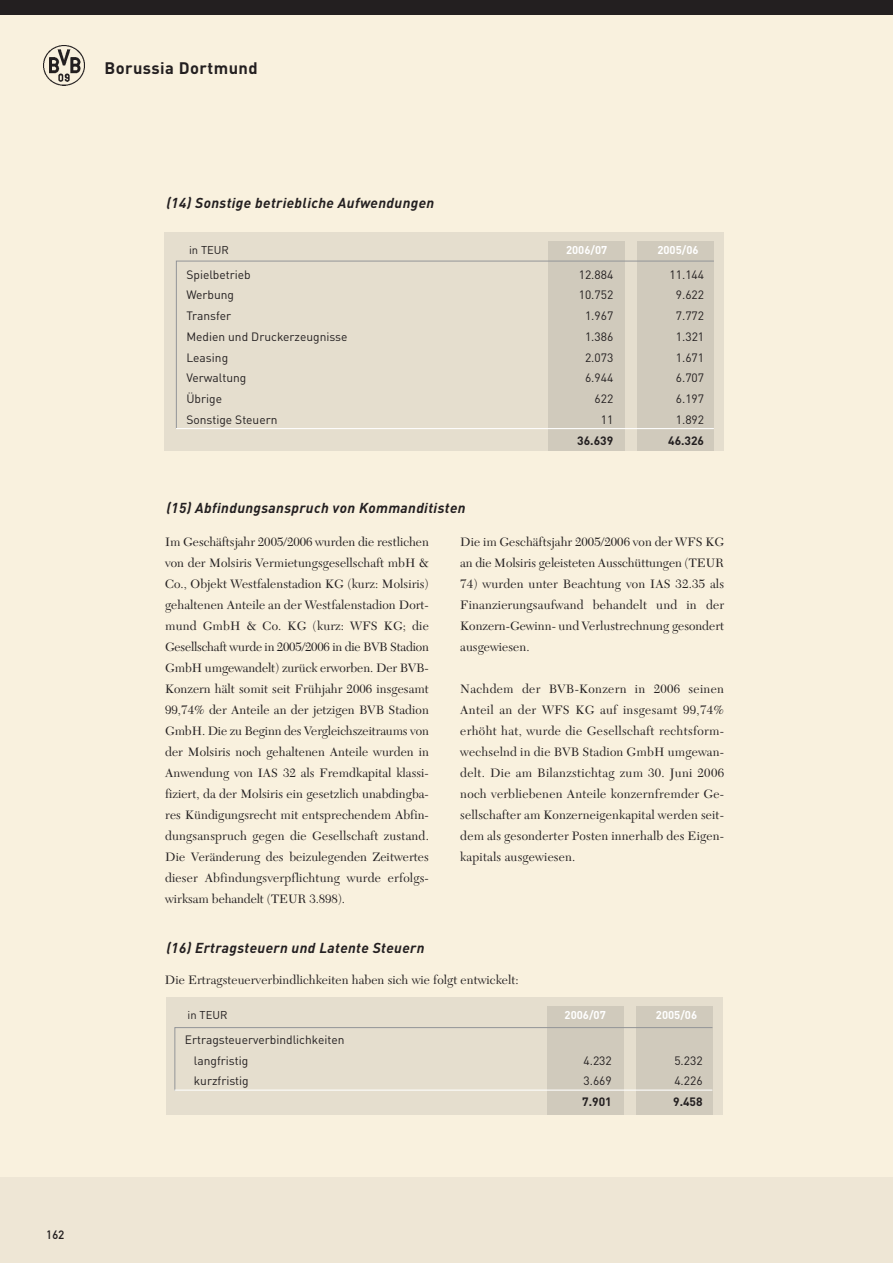
<style>
.page{position:relative;width:893px;height:1263px;background:#fff}
.page>*{position:absolute;margin:0;border:0;box-sizing:border-box;transform-origin:0 0}
.t1{font:700 16.5px "DIN";letter-spacing:.025em;color:#231f20}
.t2{font:italic 700 14.25px "DIN";letter-spacing:.025em;color:#231f20}
.t3{font:12.75px/21px "New Caledonia";letter-spacing:.005em;color:#231f20;text-align:justify}
.t4{font:12px/20.7px "DIN";color:#231f20}
.t5{font:700 12px "DIN";color:#231f20}
.t6{font:12px "DIN Mittelschrift";color:#231f20}
.t7{font:700 11.25px "DIN";color:#fff}
.t8{font:11.25px "DIN";color:#231f20}
</style>
<div class="page">
<div style="left:0;top:0;width:892px;height:1263px;background:#f9f1de"></div>
<div style="left:0;top:1178px;width:892px;height:85px;background:#eee6d5"></div>
<div style="left:0;top:0;width:892px;height:15px;background:#231f20"></div>
<img style="left:44px;top:45px;width:40px;height:41px">
<div style="left:166px;top:998px;width:556px;height:117px;background:#e5dece"></div>
<div style="left:636px;top:1006px;width:76px;height:109px;background:#d0cabc"></div>
<div style="left:546px;top:1006px;width:77px;height:109px;background:#d0cabc"></div>
<svg style="left:174px;top:1027px;width:539px;height:63px"></svg>
<hr style="left:174px;top:1090px;width:538px;height:1px;background:#fff">
<div style="left:165px;top:232px;width:559px;height:218px;background:#e5dece"></div>
<div style="left:637px;top:241px;width:77px;height:209px;background:#d0cabc"></div>
<div style="left:548px;top:241px;width:76px;height:209px;background:#d0cabc"></div>
<svg style="left:176px;top:260px;width:538px;height:170px"></svg>
<hr style="left:176px;top:428px;width:537px;height:1px;background:#fff">
<p class="t1" style="left:104px;top:62px;width:155px">Borussia Dortmund</p>
<p class="t2" style="left:166px;top:198px;width:269px">(14) Sonstige betriebliche Aufwendungen</p>
<p class="t8" style="left:189px;top:246px;width:41px">in TEUR</p>
<p class="t7" style="left:566px;top:246px;width:43px">2006/07</p>
<p class="t7" style="left:657px;top:246px;width:43px">2005/06</p>
<p class="t4" style="left:186px;top:265px;width:66px">Spielbetrieb</p>
<p class="t4" style="left:578px;top:265px;width:36px">12.884</p>
<p class="t4" style="left:669px;top:265px;width:36px">11.144</p>
<p class="t4" style="left:186px;top:286px;width:49px">Werbung</p>
<p class="t4" style="left:578px;top:286px;width:36px">10.752</p>
<p class="t4" style="left:675px;top:286px;width:30px">9.622</p>
<p class="t4" style="left:186px;top:307px;width:46px">Transfer</p>
<p class="t4" style="left:585px;top:307px;width:30px">1.967</p>
<p class="t4" style="left:675px;top:307px;width:30px">7.772</p>
<p class="t4" style="left:186px;top:328px;width:163px">Medien und Druckerzeugnisse</p>
<p class="t4" style="left:585px;top:328px;width:30px">1.386</p>
<p class="t4" style="left:676px;top:328px;width:30px">1.321</p>
<p class="t4" style="left:186px;top:348px;width:43px">Leasing</p>
<p class="t4" style="left:585px;top:348px;width:30px">2.073</p>
<p class="t4" style="left:675px;top:348px;width:30px">1.671</p>
<p class="t4" style="left:186px;top:369px;width:62px">Verwaltung</p>
<p class="t4" style="left:585px;top:369px;width:30px">6.944</p>
<p class="t4" style="left:675px;top:369px;width:30px">6.707</p>
<p class="t4" style="left:186px;top:390px;width:37px">Übrige</p>
<p class="t4" style="left:594px;top:390px;width:20px">622</p>
<p class="t4" style="left:675px;top:390px;width:30px">6.197</p>
<p class="t4" style="left:186px;top:411px;width:93px">Sonstige Steuern</p>
<p class="t4" style="left:600px;top:411px;width:14px">11</p>
<p class="t4" style="left:676px;top:411px;width:30px">1.892</p>
<p class="t5" style="left:577px;top:436px;width:37px">36.639</p>
<p class="t5" style="left:668px;top:436px;width:37px">46.326</p>
<p class="t2" style="left:166px;top:503px;width:301px">(15) Abfindungsanspruch von Kommanditisten</p>
<p class="t3" style="left:165px;top:533px;width:265px">Im Geschäftsjahr 2005/2006 wurden die restlichen von der Molsiris Vermietungsgesellschaft mbH &amp; Co., Objekt Westfalenstadion KG (kurz: Molsiris) gehaltenen Anteile an der Westfalenstadion Dort - mund GmbH &amp; Co. KG (kurz: WFS KG; die Gesellschaft wurde in 2005/2006 in die BVB Stadion GmbH umgewandelt) zurück erworben. Der BVB-Konzern hält somit seit Frühjahr 2006 insgesamt 99,74% der Anteile an der jetzigen BVB Stadion GmbH. Die zu Beginn des Vergleichszeitraums von der Molsiris noch gehaltenen Anteile wurden in Anwendung von IAS 32 als Fremdkapital klassi - fiziert, da der Molsiris ein gesetzlich unabdingba&shy;res Kündigungsrecht mit entsprechendem Abfin - dungsanspruch gegen die Gesellschaft zustand.<br>Die Veränderung des beizulegenden Zeitwertes dieser Abfindungsverpflichtung wurde erfolgs&shy;wirksam behandelt (TEUR 3.898).</p>
<p class="t2" style="left:166px;top:942px;width:259px">(16) Ertragsteuern und Latente Steuern</p>
<p class="t3" style="left:460px;top:533px;width:265px">Die im Geschäftsjahr 2005/2006 von der WFS KG an die Molsiris geleisteten Ausschüttungen (TEUR</p>
<p class="t3" style="left:460px;top:575px;width:265px">74) wurden unter Beachtung von IAS 32.35 als Finanzierungsaufwand behandelt und in der Konzern-Gewinn- und Verlustrechnung gesondert ausgewiesen.</p>
<p class="t3" style="left:460px;top:680px;width:265px">Nachdem der BVB-Konzern in 2006 seinen Anteil an der WFS KG auf insgesamt 99,74% erhöht hat, wurde die Gesellschaft rechtsform&shy;wechselnd in die BVB Stadion GmbH umgewan&shy;delt. Die am Bilanzstichtag zum 30. Juni 2006 noch verbliebenen Anteile konzernfremder Ge - sellschafter am Konzerneigenkapital werden seit&shy;dem als gesonderter Posten innerhalb des Eigen - kapitals ausgewiesen.</p>
<p class="t3" style="left:165px;top:970px;width:355px">Die Ertragsteuerverbindlichkeiten haben sich wie folgt entwickelt:</p>
<p class="t8" style="left:187px;top:1011px;width:41px">in TEUR</p>
<p class="t7" style="left:564px;top:1011px;width:43px">2006/07</p>
<p class="t7" style="left:656px;top:1011px;width:43px">2005/06</p>
<p class="t4" style="left:194px;top:1031px;width:152px;text-indent:-9px">Ertragsteuerverbindlichkeiten langfristig</p>
<p class="t4" style="left:583px;top:1051px;width:30px">4.232</p>
<p class="t4" style="left:674px;top:1051px;width:30px">5.232</p>
<p class="t4" style="left:194px;top:1072px;width:56px">kurzfristig</p>
<p class="t4" style="left:583px;top:1072px;width:30px">3.669</p>
<p class="t4" style="left:674px;top:1072px;width:30px">4.226</p>
<p class="t5" style="left:582px;top:1098px;width:31px">7.901</p>
<p class="t5" style="left:673px;top:1098px;width:31px">9.458</p>
<p class="t6" style="left:47px;top:1230px;width:19px">162</p>
</div>
